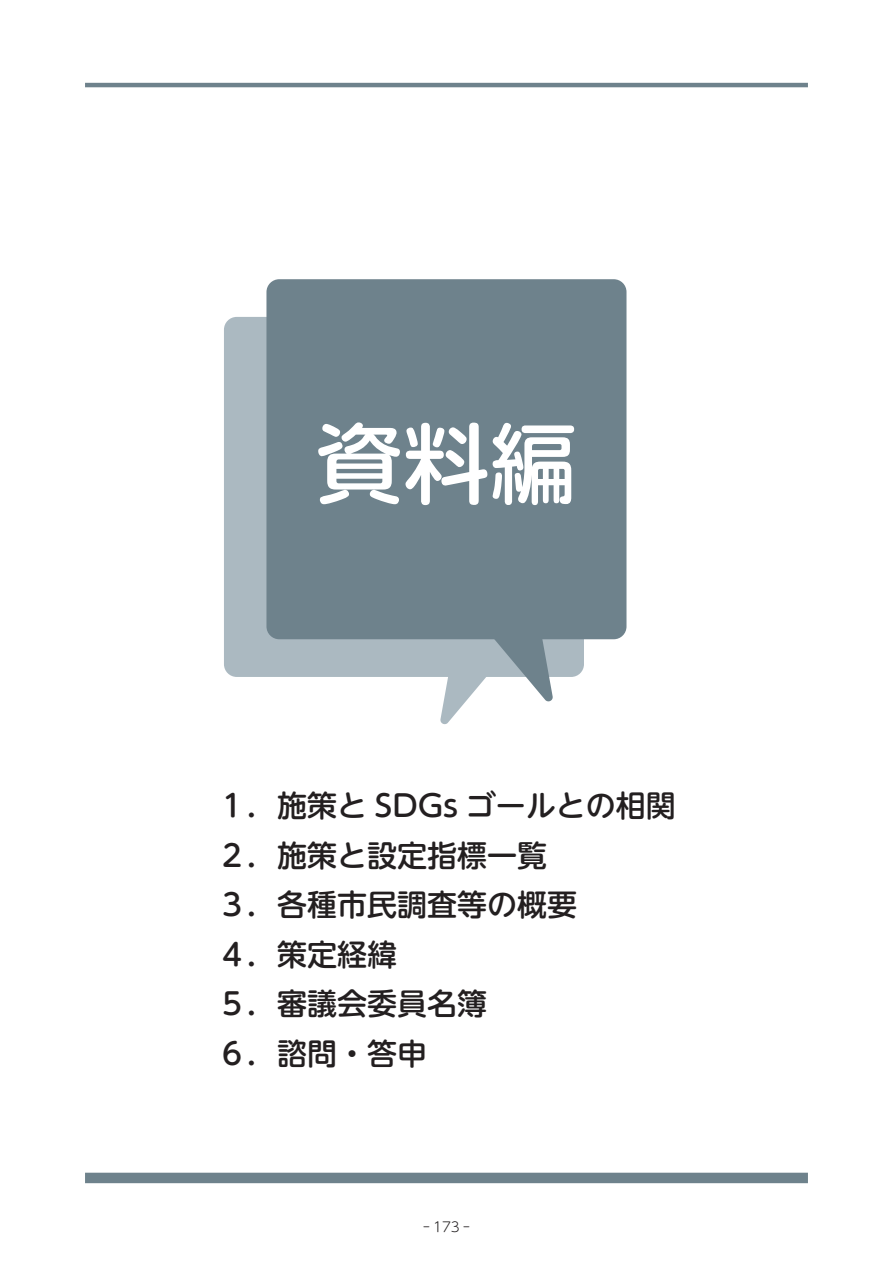
<style>
.page{position:relative;width:893px;height:1263px;background:#fff}
.page>*{position:absolute;margin:0;border:0;box-sizing:border-box;transform-origin:0 0}
.t1{font:500 87px "UD Shin M Go Pro";color:#fff}
.t2{font:500 30px/49.5px "UD Shin M Go Pro";color:#231f20}
.t3{font:300 13.5px "UD Shin M Go Pro";color:#231f20}
</style>
<div class="page">
<div style="left:224px;top:317px;width:360px;height:360px;background:#abb9c1;border-radius:13px"></div>
<div style="left:266px;top:279px;width:360px;height:360px;background:#6e828c;border-radius:13px"></div>
<svg style="left:440px;top:639px;width:113px;height:86px"></svg>
<div style="left:85px;top:1173px;width:723px;height:10px;background:#6e828c"></div>
<hr style="left:85px;top:83px;width:723px;height:4px;background:#6e828c">
<h1 class="t1" style="left:316px;top:393px;width:263px">資料編</h1>
<p class="t2" style="left:217px;top:780px;width:460px">１．施策と SDGs ゴールとの相関<br>２．施策と設定指標一覧<br>３．各種市民調査等の概要<br>４．策定経緯<br>５．審議会委員名簿<br>６．諮問・答申</p>
<p class="t3" style="left:423px;top:1216px;width:48px">ｰ 173 ｰ</p>
</div>
